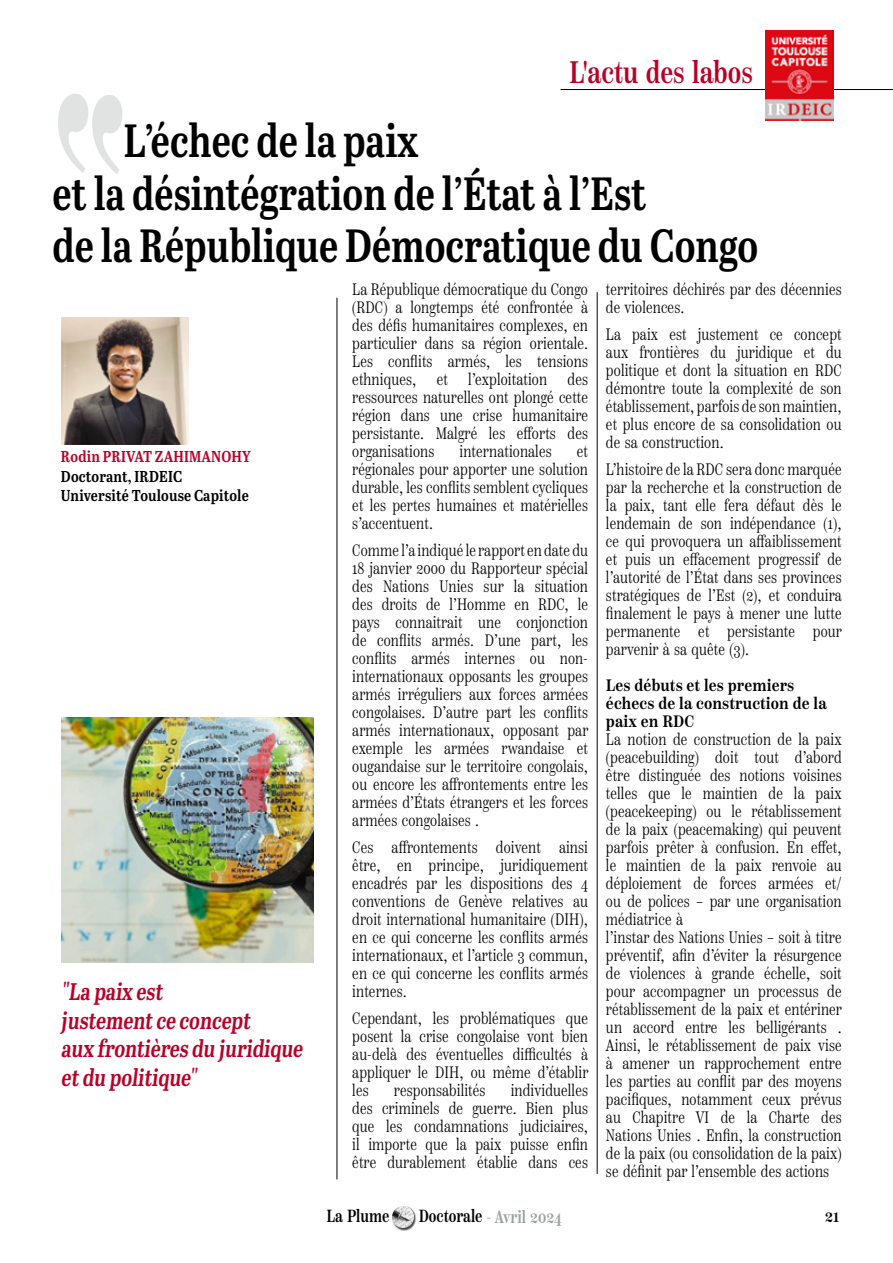
<style>
.page{position:relative;width:893px;height:1263px;background:#fff}
.page>*{position:absolute;margin:0;border:0;box-sizing:border-box;transform-origin:0 0}
.t1{font:46.5px/52.5px "Abril Titling Cnd Sb";color:#000;scale:.91 1}
.t2{font:500 31.05px "Scotch Text Comp";color:#b90027;scale:.95 1}
.t3{font:24px/28.8px "Abril Titling Cnd Sb";color:#b90027;scale:.91 1}
.t4{font:500 17.55px "Scotch Text Comp";color:#9ba0a0;scale:.95 1}
.t5{font:500 17.55px "Scotch Text Comp";color:#000;scale:.95 1}
.t6{font:300 16.5px/18px "Scotch Text Comp";letter-spacing:.01em;color:#000;text-align:justify}
.t7{font:600 16.5px/18px "Scotch Text";letter-spacing:.01em;color:#000;scale:.86 1}
.t8{font:15.75px/19.5px "Abril Titling Cnd Sb";letter-spacing:.01em;color:#000}
.t9{font:15.75px "Abril Titling Cnd Sb";letter-spacing:.01em;color:#b90027}
.s1{color:#000}
</style>
<div class="page">
<div style="left:392px;top:1206px;width:25px;height:25px;background:#000;opacity:.75"></div>
<img style="left:392px;top:1206px;width:22px;height:22px">
<svg style="left:58px;top:94px;width:65px;height:80px"></svg>
<img style="left:62px;top:717px;width:252px;height:246px">
<hr style="left:337px;top:298px;width:1px;height:881px;background:#000">
<hr style="left:597px;top:292px;width:1px;height:882px;background:#000">
<img style="left:62px;top:318px;width:127px;height:127px">
<hr style="left:560px;top:89px;width:333px;height:1px;background:#000">
<img style="left:765px;top:31px;width:68px;height:89px">
<h2 class="t2" style="left:569px;top:54px;width:195px">L'actu des labos</h2>
<h1 class="t1" style="left:53px;top:112px;width:777px;text-indent:71px">L’échec de la paix<br>et la désintégration de l’État à l’Est<br>de la République Démocratique du Congo</h1>
<p class="t9" style="left:61px;top:445px;width:191px">Rodin PRIVAT ZAHIMANOHY</p>
<p class="t8" style="left:61px;top:465px;width:189px">Doctorant, IRDEIC<br>Université Toulouse Capitole</p>
<h3 class="t3" style="left:61px;top:976px;width:271px">"La paix est<br>justement ce concept<br>aux frontières du j uridique et du politique"</h3>
<p class="t6" style="left:352px;top:280px;width:237px">La République démocratique du Congo (RDC) a longtemps été confrontée à des défis humanitaires complexes, en particulier dans sa région orientale.<br>Les conflits armés, les tensions ethniques, et l’exploitation des ressources naturelles ont plongé cette région dans une crise humanitaire persistante. Malgré les efforts des organisations</p>
<p class="t6" style="left:460px;top:443px;width:94px">internationales</p>
<p class="t6" style="left:352px;top:443px;width:237px;text-indent:225px">et régionales pour apporter une solution durable, les conflits semblent cycliques et les pertes humaines et matérielles s’accentuent.</p>
<p class="t6" style="left:352px;top:542px;width:238px">Comme l’a indiqué le rapport en date du 18 janvier 2000 du Rapporteur spécial des Nations Unies sur la situation des droits de l’Homme en RDC, le pays connaitrait une conjonction de conflits armés. D’une part, les conflits armés internes ou non&shy;internationaux opposants les groupes armés irréguliers aux forces armées congolaises. D’autre part les conflits armés internationaux, opposant par exemple les armées rwandaise et ougandaise sur le territoire congolais, ou encore les affrontements entre les armées d’États étrangers et les forces armées congolaises .</p>
<p class="t6" style="left:352px;top:839px;width:237px">Ces affrontements doivent ainsi être, en principe, juridiquement encadrés par les dispositions des 4 conventions de Genève relatives au droit international humanitaire (DIH), en ce qui concerne les conflits armés internationaux, et l’article 3 commun, en ce qui concerne les conflits armés internes.</p>
<p class="t6" style="left:352px;top:1010px;width:238px">Cependant, les problématiques que posent la crise congolaise vont bien au-delà des éventuelles difficultés à appliquer le DIH, ou même d’établir les</p>
<p class="t6" style="left:394px;top:1082px;width:93px">responsabilités</p>
<p class="t6" style="left:352px;top:1082px;width:237px;text-indent:158px">individuelles des criminels de guerre. Bien plus que les condamnations judiciaires, il importe que la paix puisse enfin être durablement établie dans ces</p>
<p class="t6" style="left:606px;top:281px;width:237px">territoires déchirés par des décennies de violences.</p>
<p class="t6" style="left:606px;top:326px;width:237px">La paix est justement ce concept aux frontières du juridique et du politique et dont la situation en RDC démontre toute la complexité de son établissement, parfois de son maintien, et plus encore de sa consolidation ou de sa construction.</p>
<p class="t6" style="left:606px;top:461px;width:238px">L’histoire de la RDC sera donc marquée par la recherche et la construction de la paix, tant elle fera défaut dès le lendemain de son indépendance (1), ce qui provoquera un affaiblissement et puis un effacement progressif de l’autorité de l’État dans ses provinces stratégiques de l’Est (2), et conduira finalement le pays à mener une lutte permanente et persistante pour parvenir à sa quête (3).</p>
<p class="t7" style="left:606px;top:677px;width:258px">Les débuts et les premiers échecs de la construction de la paix en RDC</p>
<p class="t6" style="left:606px;top:730px;width:238px;text-align:left">La notion de construction de la paix (peacebuilding) doit tout d’abord être distinguée des notions voisines telles que le maintien de la paix (peacekeeping) ou le rétablissement de la paix (peacemaking) qui peuvent parfois prêter à confusion. En effet, le maintien de la paix renvoie au déploiement de forces armées et/ ou de polices – par une organisation médiatrice à<br>l’instar des Nations Unies – soit à titre préventif, afin d’éviter la résurgence de violences à grande échelle, soit pour accompagner un processus de rétablissement de la paix et entériner un accord entre les belligérants .<br>Ainsi, le rétablissement de paix vise à amener un rapprochement entre les parties au conflit par des moyens pacifiques, notamment ceux prévus au Chapitre VI de la Charte des Nations Unies . Enfin, la construction de la paix (ou consolidation de la paix) se définit par l’ensemble des actions</p>
<p class="t5" style="left:327px;top:1205px;width:68px">La Plume</p>
<p class="t4" style="left:419px;top:1206px;width:152px"><span class="s1">Doctorale</span> - Avril 2024</p>
<p class="t5" style="left:825px;top:1206px;width:16px">21</p>
</div>
